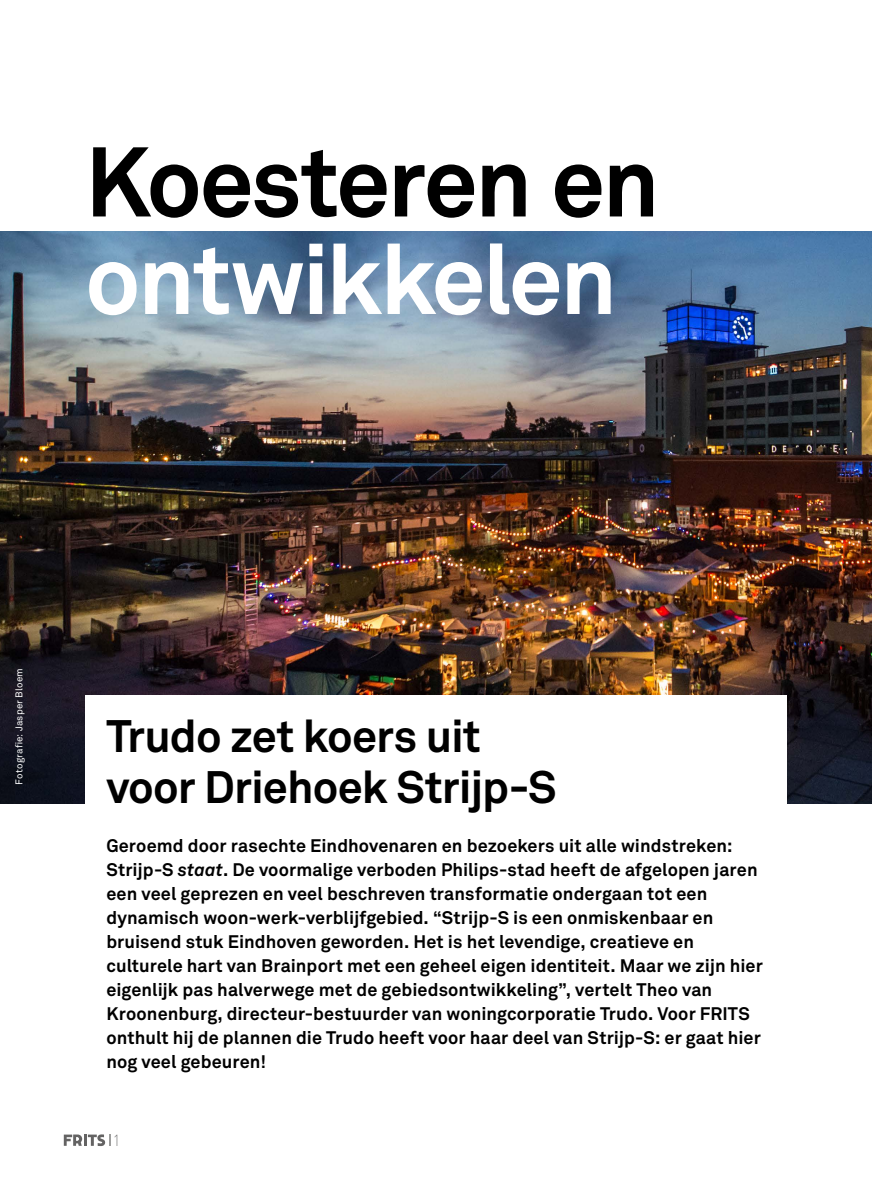
<style>
.page{position:relative;width:872px;height:1178px;background:#fff}
.page>*{position:absolute;margin:0;border:0;box-sizing:border-box;transform-origin:0 0}
.t1{font:700 97.5px/97.5px "Akkurat Pro";letter-spacing:-.03em;color:#000}
.t2{font:700 45px/51px "Akkurat Pro";letter-spacing:-.02em;color:#000}
.t3{font:700 18px/24px "Akkurat Pro";letter-spacing:.005em;color:#000}
.PAGINA_cijfer{font:100 16.95px "Proxima Nova T";color:#646363}
.t4{font:9.75px "Akkurat Pro";letter-spacing:.02em;color:#fff}
.s1{color:#fff}
.s2{font-style:italic}
</style>
<div class="page">
<img style="left:0;top:232px;width:872px;height:572px">
<svg style="left:64px;top:1134px;width:47px;height:12px"></svg>
<div style="left:85px;top:696px;width:702px;height:397px;background:#fff"></div>
<p class="t1" style="left:85px;top:132px;width:576px">Koesteren en <span class="s1">ontwikkelen</span></p>
<p class="t4" style="left:13px;top:784px;width:118px;rotate:-90deg">Fotografie: Jasper Bloem</p>
<p class="t2" style="left:106px;top:710px;width:452px">Trudo zet koers uit voor Driehoek Strijp-S</p>
<p class="t3" style="left:106px;top:833px;width:658px">Geroemd door rasechte Eindhovenaren en bezoekers uit alle windstreken:<br>Strijp-S <span class="s2">staat</span>. De voormalige verboden Philips-stad heeft de afgelopen jaren een veel geprezen en veel beschreven transformatie ondergaan tot een dynamisch woon-werk-verblijfgebied. “Strijp-S is een onmiskenbaar en bruisend stuk Eindhoven geworden. Het is het levendige, creatieve en culturele hart van Brainport met een geheel eigen identiteit. Maar we zijn hier eigenlijk pas halverwege met de gebiedsontwikkeling”, vertelt Theo van Kroonenburg, directeur-bestuurder van woningcorporatie Trudo. Voor FRITS onthult hij de plannen die Trudo heeft voor haar deel van Strijp-S: er gaat hier nog veel gebeuren!</p>
<p class="PAGINA_cijfer" style="left:114px;top:1127px;width:6px">1</p>
</div>
